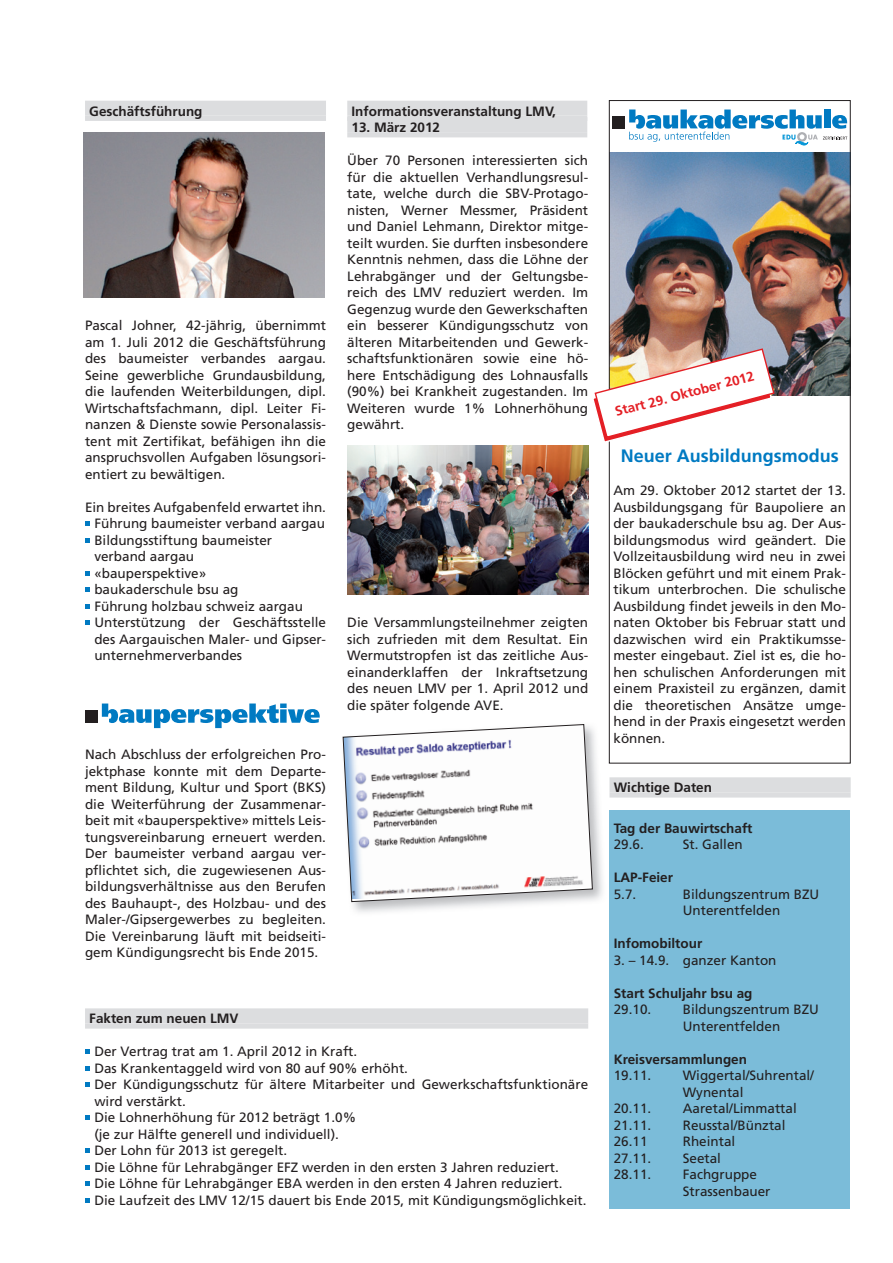
<style>
.page{position:relative;width:893px;height:1263px;background:#fff}
.page>*{position:absolute;margin:0;border:0;box-sizing:border-box;transform-origin:0 0}
.t1{font:700 18px "Frutiger LT Std";color:#007ac2}
.t2{font:13.5px/16.5px "Frutiger LT Std";color:#231f20}
.t3{font:700 13.5px "Frutiger LT Std";color:#231f20}
.t4{font:700 13.5px "Frutiger LT Std";color:#e41f25}
.t5{font:3.15px "Arial";color:#231f20}
</style>
<div class="page">
<img style="left:84px;top:132px;width:241px;height:165px">
<div style="left:85px;top:710px;width:13px;height:13px;background:#231f20"></div>
<svg style="left:102px;top:703px;width:218px;height:25px"></svg>
<img style="left:347px;top:446px;width:241px;height:148px">
<svg style="left:343px;top:724px;width:250px;height:178px"></svg>
<div style="left:347px;top:101px;width:240px;height:15px;background:#dcdddf"></div>
<div style="left:347px;top:116px;width:240px;height:5px;background:#dcdddf"></div>
<div style="left:347px;top:117px;width:240px;height:15px;background:#dcdddf"></div>
<div style="left:347px;top:132px;width:240px;height:5px;background:#dcdddf"></div>
<div style="left:85px;top:101px;width:241px;height:15px;background:#dcdddf"></div>
<div style="left:85px;top:116px;width:241px;height:5px;background:#dcdddf"></div>
<svg style="left:85px;top:521px;width:4px;height:5px"></svg>
<svg style="left:85px;top:538px;width:4px;height:4px"></svg>
<svg style="left:85px;top:571px;width:4px;height:4px"></svg>
<svg style="left:85px;top:587px;width:4px;height:5px"></svg>
<svg style="left:85px;top:604px;width:4px;height:4px"></svg>
<svg style="left:85px;top:620px;width:4px;height:5px"></svg>
<div style="left:609px;top:777px;width:242px;height:15px;background:#dcdddf"></div>
<div style="left:609px;top:792px;width:242px;height:5px;background:#dcdddf"></div>
<img style="left:611px;top:152px;width:237px;height:244px">
<div style="left:609px;top:100px;width:241px;height:663px;border:1px solid #231f20"></div>
<svg style="left:593px;top:347px;width:182px;height:97px"></svg>
<div style="left:613px;top:116px;width:12px;height:12px;background:#231f20"></div>
<svg style="left:629px;top:109px;width:218px;height:36px"></svg>
<div style="left:85px;top:1008px;width:503px;height:15px;background:#dcdddf"></div>
<div style="left:85px;top:1023px;width:503px;height:6px;background:#dcdddf"></div>
<svg style="left:85px;top:1049px;width:4px;height:5px"></svg>
<svg style="left:85px;top:1066px;width:4px;height:4px"></svg>
<svg style="left:85px;top:1082px;width:4px;height:5px"></svg>
<svg style="left:85px;top:1115px;width:4px;height:5px"></svg>
<svg style="left:85px;top:1148px;width:4px;height:5px"></svg>
<svg style="left:85px;top:1165px;width:4px;height:4px"></svg>
<svg style="left:85px;top:1181px;width:4px;height:5px"></svg>
<svg style="left:85px;top:1198px;width:4px;height:4px"></svg>
<div style="left:609px;top:810px;width:241px;height:399px;background:#7bbcd9"></div>
<p class="t3" style="left:89px;top:103px;width:115px">Geschäftsführung</p>
<p class="t2" style="left:85px;top:317px;width:242px;text-align:justify">Pascal Johner, 42-jährig, übernimmt am 1. Juli 2012 die Geschäftsführung des baumeister verbandes aargau.<br>Seine gewerbliche Grundausbildung, die laufenden Weiterbildungen, dipl.<br>Wirtschaftsfachmann, dipl. Leiter Fi&shy;nanzen &amp; Dienste sowie Personalassis&shy;tent mit Zertifikat, befähigen ihn die anspruchsvollen Aufgaben lösungsori&shy;entiert zu bewältigen.</p>
<p class="t2" style="left:94px;top:499px;width:233px;text-indent:-9px">Ein breites Aufgabenfeld erwartet ihn.<br>Führung baumeister verband aargau<br>Bildungsstiftung baumeister verband aargau<br>«bauperspektive»<br>baukaderschule bsu ag<br>Führung holzbau schweiz aargau<br>Unterstützung der Geschäftsstelle des Aargauischen Maler- und Gipser&shy;unternehmerverbandes</p>
<p class="t5" style="left:181px;top:620px;width:31px">frutiger 95 ultra black</p>
<p class="t2" style="left:85px;top:746px;width:242px;text-align:justify">Nach Abschluss der erfolgreichen Pro&shy;jektphase konnte mit dem Departe&shy;ment Bildung, Kultur und Sport (BKS) die Weiterführung der Zusammenar&shy;beit mit «bauperspektive» mittels Leis&shy;tungsvereinbarung erneuert werden.<br>Der baumeister verband aargau ver&shy;pflichtet sich, die zugewiesenen Aus&shy;bildungsverhältnisse aus den Berufen des Bauhaupt-, des Holzbau- und des Maler-/Gipsergewerbes zu begleiten.<br>Die Vereinbarung läuft mit beidseiti&shy;gem Kündigungsrecht bis Ende 2015.</p>
<p class="t3" style="left:351px;top:103px;width:206px">Informationsveranstaltung LMV,</p>
<p class="t3" style="left:351px;top:120px;width:90px">13. März 2012</p>
<p class="t2" style="left:347px;top:152px;width:242px;text-align:justify">Über 70 Personen interessierten sich für die aktuellen Verhandlungsresul&shy;tate, welche durch die SBV-Protago&shy;nisten, Werner Messmer, Präsident und Daniel Lehmann, Direktor mitge&shy;teilt wurden. Sie durften insbesondere Kenntnis nehmen, dass die Löhne der Lehrabgänger und der Geltungsbe&shy;reich des LMV reduziert werden. Im Gegenzug wurde den Gewerkschaften ein besserer Kündigungsschutz von älteren Mitarbeitenden und Gewerk&shy;schaftsfunktionären sowie eine hö&shy;here Entschädigung des Lohnausfalls (90%) bei Krankheit zugestanden. Im Weiteren wurde 1% Lohnerhöhung gewährt.</p>
<p class="t2" style="left:347px;top:614px;width:242px;text-align:justify">Die Versammlungsteilnehmer zeigten sich zufrieden mit dem Resultat. Ein Wermutstropfen ist das zeitliche Aus&shy;einanderklaffen der Inkraftsetzung des neuen LMV per 1. April 2012 und die später folgende AVE.</p>
<p class="t3" style="left:89px;top:1011px;width:151px">Fakten zum neuen LMV</p>
<p class="t2" style="left:94px;top:1043px;width:495px">Der Vertrag trat am 1. April 2012 in Kraft.<br>Das Krankentaggeld wird von 80 auf 90% erhöht.<br>Der Kündigungsschutz für ältere Mitarbeiter und Gewerkschaftsfunktionäre wird verstärkt.<br>Die Lohnerhöhung für 2012 beträgt 1.0%<br>(je zur Hälfte generell und individuell).<br>Der Lohn für 2013 ist geregelt.<br>Die Löhne für Lehrabgänger EFZ werden in den ersten 3 Jahren reduziert.<br>Die Löhne für Lehrabgänger EBA werden in den ersten 4 Jahren reduziert.<br>Die Laufzeit des LMV 12/15 dauert bis Ende 2015, mit Kündigungsmöglichkeit.</p>
<p class="t4" style="left:613px;top:404px;width:145px;rotate:-15deg">Start 29. Oktober 2012</p>
<h1 class="t1" style="left:621px;top:445px;width:219px">Neuer Ausbildungsmodus</h1>
<p class="t2" style="left:613px;top:482px;width:234px;text-align:justify">Am 29. Oktober 2012 startet der 13.<br>Ausbildungsgang für Baupoliere an der baukaderschule bsu ag. Der Aus&shy;bildungsmodus wird geändert. Die Vollzeitausbildung wird neu in zwei Blöcken geführt und mit einem Prak&shy;tikum unterbrochen. Die schulische Ausbildung findet jeweils in den Mo&shy;naten Oktober bis Februar statt und dazwischen wird ein Praktikumsse&shy;mester eingebaut. Ziel ist es, die ho&shy;hen schulischen Anforderungen mit einem Praxisteil zu ergänzen, damit die theoretischen Ansätze umge&shy;hend in der Praxis eingesetzt werden können.</p>
<p class="t3" style="left:614px;top:780px;width:100px">Wichtige Daten</p>
<p class="t3" style="left:614px;top:820px;width:140px">Tag der Bauwirtschaft</p>
<p class="t2" style="left:614px;top:836px;width:32px">29.6.</p>
<p class="t2" style="left:683px;top:836px;width:62px">St. Gallen</p>
<p class="t3" style="left:614px;top:870px;width:61px">LAP-Feier</p>
<p class="t2" style="left:614px;top:886px;width:24px">5.7.</p>
<p class="t2" style="left:683px;top:886px;width:138px">Bildungszentrum BZU<br>Unterentfelden</p>
<p class="t3" style="left:614px;top:936px;width:90px">Infomobiltour</p>
<p class="t2" style="left:614px;top:952px;width:164px">3. – 14.9. ganzer Kanton</p>
<p class="t3" style="left:614px;top:985px;width:140px">Start Schuljahr bsu ag</p>
<p class="t2" style="left:614px;top:1001px;width:39px">29.10.</p>
<p class="t2" style="left:683px;top:1001px;width:138px">Bildungszentrum BZU<br>Unterentfelden</p>
<p class="t3" style="left:614px;top:1051px;width:135px">Kreisversammlungen</p>
<p class="t2" style="left:614px;top:1067px;width:39px">19.11.</p>
<p class="t2" style="left:683px;top:1067px;width:133px">Wiggertal/Suhrental/<br>Wynental</p>
<p class="t2" style="left:614px;top:1100px;width:39px">20.11.</p>
<p class="t2" style="left:683px;top:1100px;width:116px">Aaretal/Limmattal</p>
<p class="t2" style="left:614px;top:1117px;width:39px">21.11.</p>
<p class="t2" style="left:683px;top:1117px;width:104px">Reusstal/Bünztal</p>
<p class="t2" style="left:614px;top:1133px;width:35px">26.11</p>
<p class="t2" style="left:683px;top:1133px;width:54px">Rheintal</p>
<p class="t2" style="left:614px;top:1150px;width:39px">27.11.</p>
<p class="t2" style="left:683px;top:1150px;width:40px">Seetal</p>
<p class="t2" style="left:614px;top:1166px;width:39px">28.11.</p>
<p class="t2" style="left:683px;top:1166px;width:89px">Fachgruppe<br>Strassenbauer</p>
</div>
